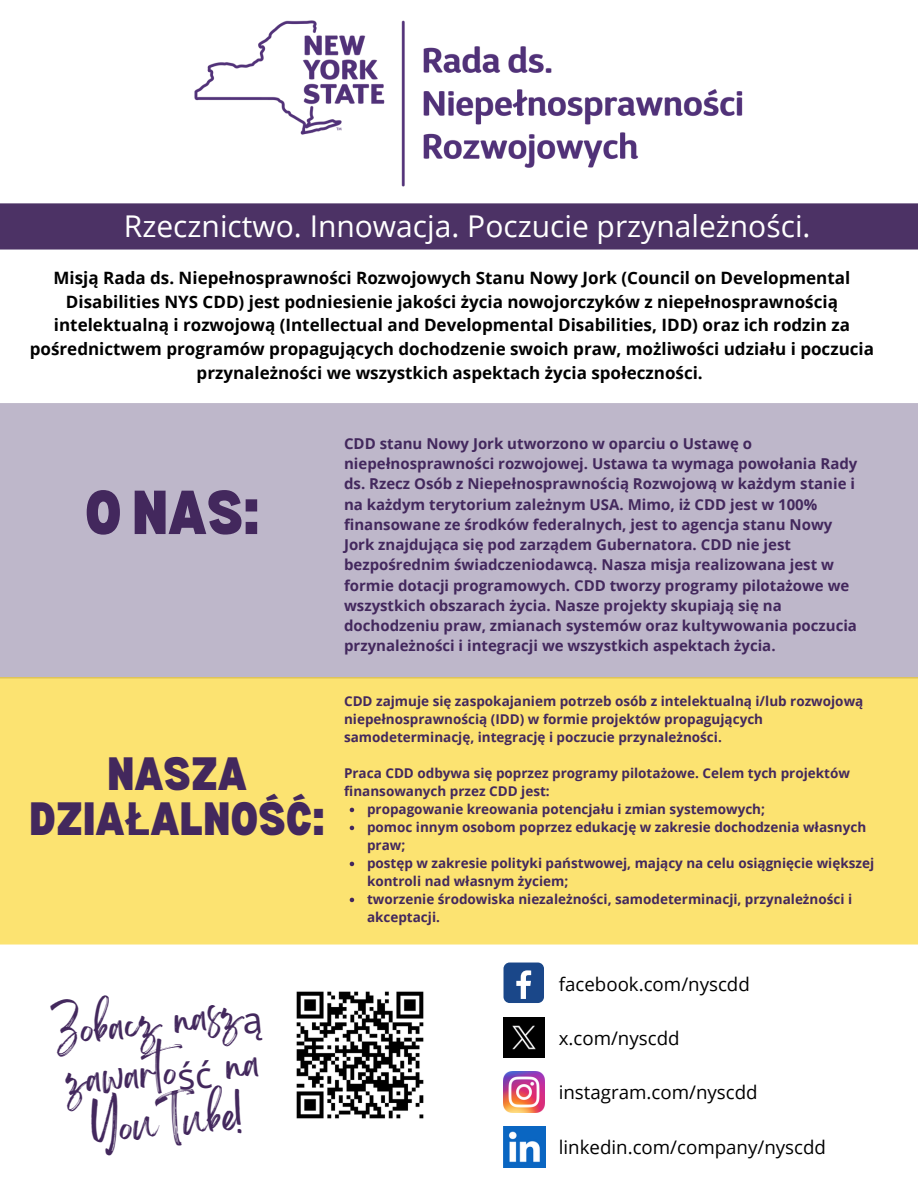
<style>
.page{position:relative;width:918px;height:1188px;background:#fff}
.page>*{position:absolute;margin:0;border:0;box-sizing:border-box;transform-origin:0 0}
.t1{font:900 semi-condensed 60.75px "Bernoru";color:#43285d}
.t2{font:900 semi-condensed 45.75px/45px "Bernoru";color:#43285d;text-align:center}
.t3{font:36.15px/50.4px "Brightwall";color:#43285d;text-align:center}
.t4{font:30px "Open Sans";color:#fff}
.t5{font:18.75px "Open Sans";color:#000}
.t6{font:700 17.1px/23.7px "Open Sans";color:#000;text-align:center}
.t7{font:700 15px/20.2px "Open Sans";color:#43285d}
.t8{font:700 13.5px/18px "Open Sans";color:#43285d}
.s1{font-family:"Noto Sans";font-weight:700;font-stretch:normal}
.s2{font-family:"Noto Sans"}
</style>
<div class="page">
<div style="left:0;top:403px;width:918px;height:274px;background:#beb7ca"></div>
<div style="left:0;top:677px;width:918px;height:268px;background:#fce371"></div>
<div style="left:0;top:203px;width:918px;height:47px;background:#4c3265"></div>
<div style="left:504px;top:963px;width:40px;height:40px;background:#1a4789;border-radius:6px"></div>
<svg style="left:516px;top:970px;width:15px;height:29px"></svg>
<img style="left:504px;top:1017px;width:40px;height:41px">
<img style="left:504px;top:1072px;width:40px;height:40px">
<img style="left:296px;top:991px;width:128px;height:128px">
<img style="left:177px;top:20px;width:576px;height:186px">
<svg style="left:350px;top:808px;width:4px;height:4px"></svg>
<svg style="left:350px;top:826px;width:4px;height:4px"></svg>
<svg style="left:350px;top:862px;width:4px;height:4px"></svg>
<svg style="left:350px;top:898px;width:4px;height:4px"></svg>
<img style="left:504px;top:1126px;width:41px;height:42px">
<p class="t4" style="left:124px;top:205px;width:688px">Rzecznictwo. Innowacja. Poczucie przynależności.</p>
<p class="t6" style="left:30px;top:266px;width:846px">Misją Rada ds. Niepełnosprawności Rozwojowych Stanu Nowy Jork (Council on Developmental Disabilities NYS CDD) jest podniesienie jakości życia nowojorczyków z niepełnosprawnością intelektualną i rozwojową (Intellectual and Developmental Disabilities, IDD) oraz ich rodzin za pośrednictwem programów propagujących dochodzenie swoich praw, możliwości udziału i poczucia przynależności we wszystkich aspektach życia społeczności.</p>
<h2 class="t1" style="left:85px;top:478px;width:176px">O NAS:</h2>
<p class="t2" style="left:30px;top:749px;width:297px">NASZA<br>DZIA<span class="s1">Ł</span>ALNOŚĆ:</p>
<p class="t7" style="left:344px;top:433px;width:515px">CDD stanu Nowy Jork utworzono w oparciu o Ustawę o niepełnosprawności rozwojowej. Ustawa ta wymaga powołania Rady ds. Rzecz Osób z Niepełnosprawnością Rozwojową w każdym stanie i na każdym terytorium zależnym USA. Mimo, iż CDD jest w 100% finansowane ze środków federalnych, jest to agencja stanu Nowy Jork znajdująca się pod zarządem Gubernatora. CDD nie jest bezpośrednim świadczeniodawcą. Nasza misja realizowana jest w formie dotacji programowych. CDD tworzy programy pilotażowe we wszystkich obszarach życia. Nasze projekty skupiają się na dochodzeniu praw, zmianach systemów oraz kultywowania poczucia przynależności i integracji we wszystkich aspektach życia.</p>
<p class="t8" style="left:344px;top:692px;width:521px">CDD zajmuje się zaspokajaniem potrzeb osób z intelektualną i/lub rozwojową niepełnosprawnością (IDD) w formie projektów propagujących samodeterminację, integrację i poczucie przynależności.</p>
<p class="t8" style="left:344px;top:764px;width:507px">Praca CDD odbywa się poprzez programy pilotażowe. Celem tych projektów finansowanych przez CDD jest:</p>
<p class="t8" style="left:367px;top:800px;width:400px">propagowanie kreowania potencjału i zmian systemowych;</p>
<p class="t8" style="left:367px;top:818px;width:501px">pomoc innym osobom poprzez edukację w zakresie dochodzenia własnych praw;</p>
<p class="t8" style="left:367px;top:854px;width:509px">postęp w zakresie polityki państwowej, mający na celu osiągnięcie większej kontroli nad własnym życiem;</p>
<h3 class="t8" style="left:367px;top:890px;width:487px">tworzenie środowiska niezależności, samodeterminacji, przynależności i akceptacji.</h3>
<h6 class="t3" style="left:52px;top:1015px;width:210px;rotate:-6deg">Zobacz nasz<span class="s2">ą </span>zawarto<span class="s2">ść</span> na<br>YouTube!</h6>
<p class="t5" style="left:559px;top:971px;width:193px">facebook.com/nyscdd</p>
<h6 class="t5" style="left:559px;top:1025px;width:122px">x.com/nyscdd</h6>
<p class="t5" style="left:559px;top:1079px;width:200px">instagram.com/nyscdd</p>
<p class="t5" style="left:559px;top:1134px;width:269px">linkedin.com/company/nyscdd</p>
</div>
